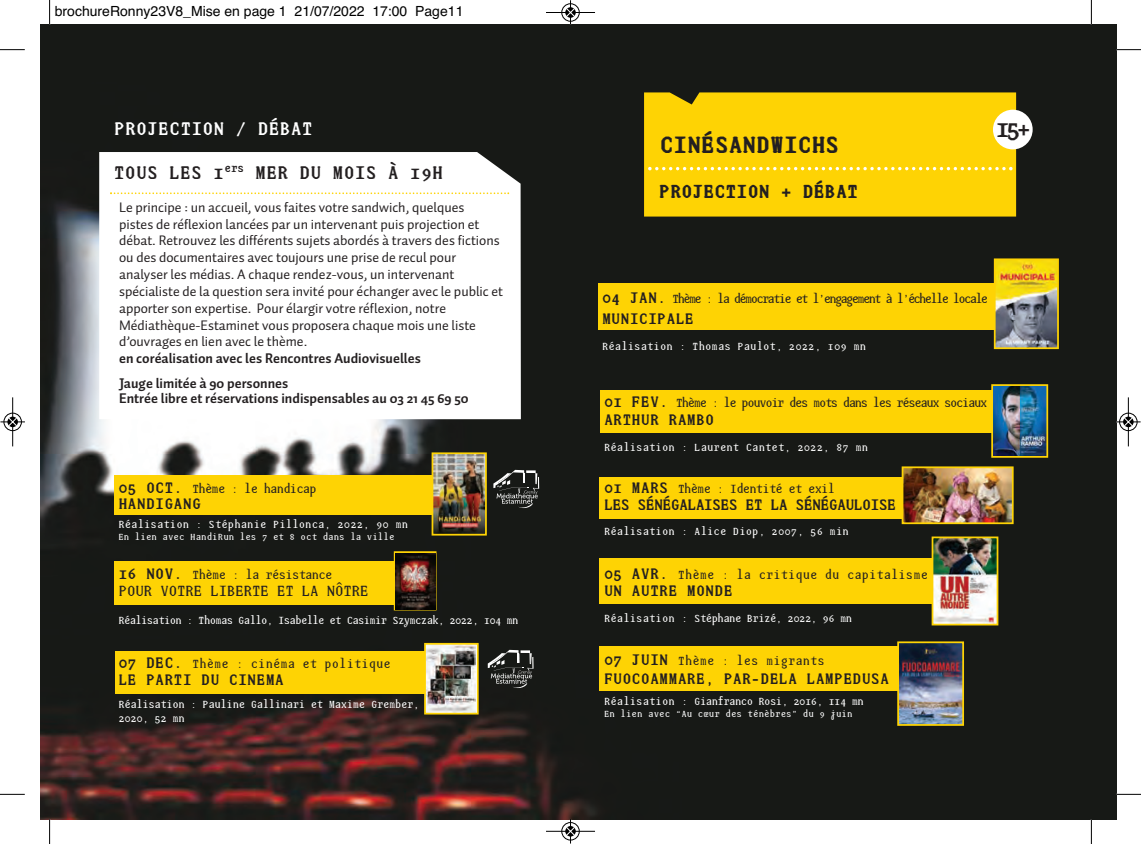
<style>
.page{position:relative;width:1141px;height:844px;background:#fff}
.page>*{position:absolute;margin:0;border:0;box-sizing:border-box;transform-origin:0 0}
.t1{font:700 28px "J Ustice Mono";color:#231f20}
.t2{font:26.25px "J Ustice Mono Title";color:#231f20}
.t3{font:700 21px/44.3px "J Ustice Mono";color:#231f20}
.t4{font:21px "J Ustice Mono Title";color:#231f20}
.t5{font:700 17.5px "J Ustice Mono";color:#231f20}
.t6{font:700 17.5px "J Ustice Mono";letter-spacing:-.05em;color:#231f20}
.t7{font:17.5px "J Ustice Mono";letter-spacing:-.05em;color:#231f20}
.t8{font:14px/16.8px "Auto 1";color:#231f20}
.t9{font:700 14px/24.5px "Auto 1";color:#231f20}
.t10{font:14px "J Ustice Mono";color:#231f20}
.t11{font:14px "J Ustice Mono";letter-spacing:-.06em;color:#231f20}
.t12{font:14px "J Ustice Mono";letter-spacing:-.125em;color:#231f20}
.t13{font:14px "Helvetica";color:#000}
.t14{font:14px "J Ustice Mono";letter-spacing:-.1em;color:#231f20}
.t15{font:12.25px "J Ustice Mono";color:#fff}
.t16{font:12.25px "J Ustice Mono";letter-spacing:-.05em;color:#fff}
.t17{font:12.25px "J Ustice Mono";letter-spacing:-.06em;color:#fff}
.t18{font:12.25px/14px "J Ustice Mono";letter-spacing:-.035em;color:#fff}
.t19{font:10.5px "J Ustice Mono";color:#fff}
.s1{color:#fff}
.s2{font-weight:700;font-size:17.5px}
</style>
<div class="page">
<img style="left:41px;top:25px;width:1075px;height:794px">
<div style="left:644px;top:92px;width:372px;height:124px;background:#fed304"></div>
<svg style="left:648px;top:167px;width:365px;height:3px"></svg>
<svg style="left:99px;top:152px;width:422px;height:267px"></svg>
<svg style="left:110px;top:192px;width:399px;height:2px"></svg>
<div style="left:114px;top:475px;width:351px;height:40px;background:#fed304"></div>
<div style="left:114px;top:561px;width:308px;height:43px;background:#fed304"></div>
<div style="left:115px;top:650px;width:329px;height:43px;background:#fed304"></div>
<div style="left:993px;top:110px;width:40px;height:39px;background:#fff;border-radius:50%"></div>
<div style="left:600px;top:390px;width:427px;height:42px;background:#fed304"></div>
<div style="left:600px;top:477px;width:320px;height:41px;background:#fed304"></div>
<div style="left:599px;top:558px;width:376px;height:46px;background:#fed304"></div>
<div style="left:599px;top:646px;width:306px;height:45px;background:#fed304"></div>
<img style="left:905px;top:469px;width:106px;height:52px">
<div style="left:902px;top:466px;width:112px;height:58px;border:2px solid #fed304"></div>
<img style="left:935px;top:539px;width:60px;height:83px">
<div style="left:932px;top:536px;width:66px;height:89px;border:2px solid #fed304"></div>
<img style="left:900px;top:644px;width:61px;height:78px">
<div style="left:897px;top:641px;width:67px;height:84px;border:2px solid #fed304"></div>
<img style="left:994px;top:387px;width:51px;height:67px">
<div style="left:991px;top:384px;width:57px;height:73px;border:2px solid #fed304"></div>
<img style="left:435px;top:455px;width:49px;height:77px">
<div style="left:432px;top:452px;width:55px;height:83px;border:2px solid #fed304"></div>
<img style="left:427px;top:645px;width:48px;height:66px">
<div style="left:424px;top:642px;width:55px;height:72px;border:2px solid #fed304"></div>
<div style="left:394px;top:551px;width:42px;height:59px;border:2px solid #fed304"></div>
<div style="left:598px;top:283px;width:432px;height:47px;background:#fed304"></div>
<img style="left:997px;top:261px;width:59px;height:85px">
<div style="left:994px;top:258px;width:65px;height:91px;border:2px solid #fed304"></div>
<img style="left:396px;top:553px;width:39px;height:56px">
<svg style="left:493px;top:469px;width:46px;height:39px;background:#434543"></svg>
<svg style="left:488px;top:649px;width:46px;height:38px;background:#454644"></svg>
<svg style="left:49px;top:0;width:1px;height:25px"></svg>
<svg style="left:0;top:49px;width:25px;height:1px"></svg>
<svg style="left:1091px;top:0;width:1px;height:25px"></svg>
<svg style="left:1116px;top:49px;width:25px;height:1px"></svg>
<svg style="left:49px;top:819px;width:1px;height:24px"></svg>
<svg style="left:0;top:793px;width:25px;height:1px"></svg>
<svg style="left:1091px;top:819px;width:1px;height:24px"></svg>
<svg style="left:1116px;top:793px;width:25px;height:1px"></svg>
<div style="left:561px;top:3px;width:19px;height:19px;border:1px solid #fff;border-radius:50%"></div>
<hr style="left:546px;top:12px;width:49px;height:1px;background:#000">
<div style="left:562px;top:4px;width:17px;height:17px;border:1px solid #000;border-radius:50%"></div>
<svg style="left:566px;top:0;width:9px;height:25px"></svg>
<div style="left:561px;top:821px;width:19px;height:19px;border:1px solid #fff;border-radius:50%"></div>
<hr style="left:546px;top:830px;width:49px;height:1px;background:#000">
<div style="left:562px;top:822px;width:17px;height:18px;border:1px solid #000;border-radius:50%"></div>
<svg style="left:566px;top:818px;width:9px;height:25px"></svg>
<div style="left:3px;top:412px;width:19px;height:19px;border:1px solid #fff;border-radius:50%"></div>
<hr style="left:12px;top:397px;width:1px;height:49px;background:#000">
<div style="left:4px;top:413px;width:18px;height:18px;border:1px solid #000;border-radius:50%"></div>
<svg style="left:0;top:417px;width:25px;height:9px"></svg>
<div style="left:1119px;top:412px;width:19px;height:19px;border:1px solid #fff;border-radius:50%"></div>
<hr style="left:1128px;top:397px;width:1px;height:49px;background:#000">
<div style="left:1119px;top:413px;width:18px;height:18px;border:1px solid #000;border-radius:50%"></div>
<svg style="left:1116px;top:417px;width:25px;height:9px"></svg>
<p class="t13" style="left:55px;top:3px;width:410px">brochureRonny23V8_Mise en page 1 21/07/2022 17:00 Page11</p>
<h3 class="t3" style="left:114px;top:108px;width:331px"><span class="s1">PROJECTION / DÉBAT<br></span>TOUS LES 1<sup>ers</sup> MER DU MOIS À 19H</h3>
<p class="t8" style="left:119px;top:198px;width:386px">Le principe : un accueil, vous faites votre sandwich, quelques<br>pistes de réflexion lancées par un intervenant puis projection et débat. Retrouvez les différents sujets abordés à travers des fictions ou des documentaires avec toujours une prise de recul pour analyser les médias. A chaque rendez-vous, un intervenant spécialiste de la question sera invité pour échanger avec le public et apporter son expertise. Pour élargir votre réflexion, notre Médiathèque-Estaminet vous proposera chaque mois une liste d’ouvrages en lien avec le thème.</p>
<p class="t9" style="left:119px;top:346px;width:303px">en coréalisation avec les Rencontres Audiovisuelles<br>Jauge limitée à 90 personnes</p>
<p class="t9" style="left:119px;top:386px;width:351px">Entrée libre et réservations indispensables au 03 21 45 69 50</p>
<p class="t11" style="left:118px;top:479px;width:200px"><span class="s2">05 OCT.</span> Thème : le handicap</p>
<p class="t5" style="left:118px;top:495px;width:84px">HANDIGANG</p>
<p class="t15" style="left:118px;top:516px;width:291px">Réalisation : Stéphanie Pillonca, 2022, 90 mn</p>
<p class="t19" style="left:118px;top:530px;width:278px">En lien avec HandiRun les 7 et 8 oct dans la ville</p>
<p class="t11" style="left:118px;top:565px;width:216px"><span class="s2">16 NOV.</span> Thème : la résistance</p>
<p class="t7" style="left:118px;top:580px;width:252px">POUR VOTRE LIBERTE ET LA NÔTRE</p>
<p class="t17" style="left:118px;top:612px;width:402px">Réalisation : Thomas Gallo, Isabelle et Casimir Szymczak, 2022, 104 mn</p>
<p class="t10" style="left:118px;top:654px;width:274px"><span class="s2">07 DEC.</span> Thème : cinéma et politique</p>
<p class="t5" style="left:118px;top:672px;width:167px">LE PARTI DU CINEMA</p>
<p class="t18" style="left:118px;top:696px;width:303px">Réalisation : Pauline Gallinari et Maxime Grember,<br>2020, 52 mn</p>
<h2 class="t2" style="left:660px;top:128px;width:181px">CINÉSANDWICHS</h2>
<h3 class="t4" style="left:659px;top:179px;width:200px">PROJECTION + DÉBAT</h3>
<h1 class="t1" style="left:995px;top:116px;width:37px">15+</h1>
<p class="t12" style="left:602px;top:289px;width:388px"><span class="s2">04 JAN.</span> Thème : la démocratie et l’engagement à l’échelle locale</p>
<p class="t5" style="left:602px;top:311px;width:94px">MUNICIPALE</p>
<p class="t15" style="left:602px;top:338px;width:266px">Réalisation : Thomas Paulot, 2022, 109 mn</p>
<p class="t14" style="left:604px;top:394px;width:385px"><span class="s2">01 FEV.</span> Thème : le pouvoir des mots dans les réseaux sociaux</p>
<p class="t5" style="left:604px;top:412px;width:112px">ARTHUR RAMBO</p>
<p class="t15" style="left:604px;top:439px;width:266px">Réalisation : Laurent Cantet, 2022, 87 mn</p>
<p class="t11" style="left:604px;top:479px;width:233px"><span class="s2">01 MARS</span> Thème : Identité et exil</p>
<p class="t6" style="left:604px;top:497px;width:294px">LES SÉNÉGALAISES ET LA SÉNÉGAULOISE</p>
<p class="t15" style="left:604px;top:523px;width:246px">Réalisation : Alice Diop, 2007, 56 min</p>
<p class="t10" style="left:604px;top:565px;width:326px"><span class="s2">05 AVR.</span> Thème : la critique du capitalisme</p>
<p class="t5" style="left:604px;top:583px;width:130px">UN AUTRE MONDE</p>
<p class="t16" style="left:604px;top:610px;width:250px">Réalisation : Stéphane Brizé, 2022, 96 mn</p>
<p class="t10" style="left:604px;top:651px;width:222px"><span class="s2">07 JUIN</span> Thème : les migrants</p>
<p class="t5" style="left:604px;top:671px;width:287px">FUOCOAMMARE, PAR-DELA LAMPEDUSA</p>
<p class="t16" style="left:604px;top:693px;width:261px">Réalisation : Gianfranco Rosi, 2016, 114 mn</p>
<p class="t19" style="left:604px;top:707px;width:250px">En lien avec “Au cœur des ténèbres” du 9 juin</p>
</div>
